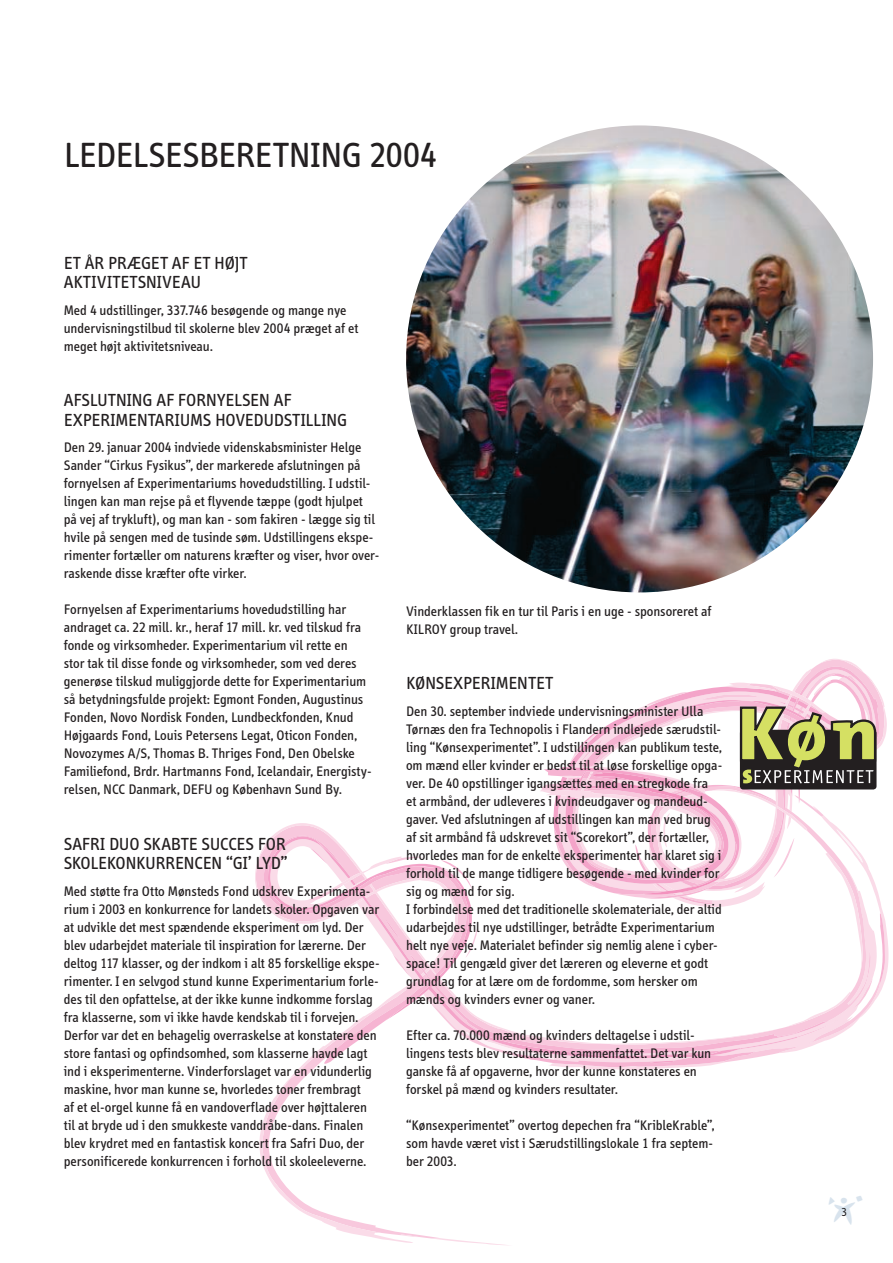
<style>
.page{position:relative;width:893px;height:1263px;background:#fff}
.page>*{position:absolute;margin:0;border:0;box-sizing:border-box;transform-origin:0 0}
.t1{font:39px "Experimentarium";color:#d8e3ed}
.t2{font:36px "Info";letter-spacing:-.01em;color:#231f20}
.t3{font:18px/19.5px "Info";letter-spacing:-.005em;color:#231f20}
.t4{font:14.25px/18px "Info";letter-spacing:.005em;color:#231f20}
.t5{font:12px "Info";color:#231f20}
</style>
<div class="page">
<svg style="left:479px;top:1243px;width:26px;height:2px"></svg>
<svg style="left:255px;top:823px;width:229px;height:420px"></svg>
<svg style="left:400px;top:1235px;width:19px;height:2px"></svg>
<svg style="left:301px;top:1066px;width:16px;height:15px"></svg>
<svg style="left:264px;top:835px;width:44px;height:229px"></svg>
<img style="left:406px;top:125px;width:467px;height:467px">
<svg style="left:308px;top:659px;width:579px;height:411px"></svg>
<h2 class="t2" style="left:64px;top:135px;width:374px">LEDELSESBERETNING 2004</h2>
<p class="t3" style="left:64px;top:253px;width:185px">ET ÅR PRÆGET AF ET HØJT<br>AKTIVITETSNIVEAU</p>
<p class="t4" style="left:64px;top:301px;width:296px">Med 4 udstillinger, 337.746 besøgende og mange nye undervisningstilbud til skolerne blev 2004 præget af et meget højt aktivitetsniveau.</p>
<p class="t3" style="left:64px;top:391px;width:285px">AFSLUTNING AF FORNYELSEN AF<br>EXPERIMENTARIUMS HOVEDUDSTILLING</p>
<p class="t4" style="left:64px;top:439px;width:317px">Den 29. januar 2004 indviede videnskabsminister Helge Sander “Cirkus Fysikus”, der markerede afslutningen på fornyelsen af Experimentariums hovedudstilling. I udstil&shy;lingen kan man rejse på et flyvende tæppe (godt hjulpet på vej af trykluft), og man kan - som fakiren - lægge sig til hvile på sengen med de tusinde søm. Udstillingens ekspe&shy;rimenter fortæller om naturens kræfter og viser, hvor over&shy;raskende disse kræfter ofte virker.</p>
<p class="t4" style="left:64px;top:601px;width:309px">Fornyelsen af Experimentariums hovedudstilling har andraget ca. 22 mill. kr., heraf 17 mill. kr. ved tilskud fra fonde og virksomheder. Experimentarium vil rette en stor tak til disse fonde og virksomheder, som ved deres generøse tilskud muliggjorde dette for Experimentarium så betydningsfulde projekt: Egmont Fonden, Augustinus Fonden, Novo Nordisk Fonden, Lundbeckfonden, Knud Højgaards Fond, Louis Petersens Legat, Oticon Fonden, Novozymes A/S, Thomas B. Thriges Fond, Den Obelske Familiefond, Brdr. Hartmanns Fond, Icelandair, Energisty&shy;relsen, NCC Danmark, DEFU og København Sund By.</p>
<p class="t3" style="left:64px;top:834px;width:225px">SAFRI DUO SKABTE SUCCES FOR<br>SKOLEKONKURRENCEN “GI’ LYD”</p>
<p class="t4" style="left:64px;top:882px;width:317px">Med støtte fra Otto Mønsteds Fond udskrev Experimenta&shy;rium i 2003 en konkurrence for landets skoler. Opgaven var at udvikle det mest spændende eksperiment om lyd. Der blev udarbejdet materiale til inspiration for lærerne. Der deltog 117 klasser, og der indkom i alt 85 forskellige ekspe&shy;rimenter. I en selvgod stund kunne Experimentarium forle&shy;des til den opfattelse, at der ikke kunne indkomme forslag fra klasserne, som vi ikke havde kendskab til i forvejen.<br>Derfor var det en behagelig overraskelse at konstatere den store fantasi og opfindsomhed, som klasserne havde lagt ind i eksperimenterne. Vinderforslaget var en vidunderlig maskine, hvor man kunne se, hvorledes toner frembragt<br>af et el-orgel kunne få en vandoverflade over højttaleren til at bryde ud i den smukkeste vanddråbe-dans. Finalen blev krydret med en fantastisk koncert fra Safri Duo, der personificerede konkurrencen i forhold til skoleeleverne.</p>
<p class="t4" style="left:406px;top:602px;width:307px">Vinderklassen fik en tur til Paris i en uge - sponsoreret af<br>KILROY group travel.</p>
<p class="t3" style="left:406px;top:674px;width:148px">KØNSEXPERIMENTET</p>
<p class="t4" style="left:406px;top:702px;width:318px">Den 30. september indviede undervisningsminister Ulla Tørnæs den fra Technopolis i Flandern indlejede særudstil&shy;ling “Kønsexperimentet”. I udstillingen kan publikum teste, om mænd eller kvinder er bedst til at løse forskellige opga&shy;ver. De 40 opstillinger igangsættes med en stregkode fra<br>et armbånd, der udleveres i kvindeudgaver og mandeud&shy;gaver. Ved afslutningen af udstillingen kan man ved brug af sit armbånd få udskrevet sit “Scorekort”, der fortæller, hvorledes man for de enkelte eksperimenter har klaret sig i forhold til de mange tidligere besøgende - med kvinder for sig og mænd for sig.<br>I forbindelse med det traditionelle skolemateriale, der altid udarbejdes til nye udstillinger, betrådte Experimentarium helt nye veje. Materialet befinder sig nemlig alene i cyber&shy;space! Til gengæld giver det læreren og eleverne et godt grundlag for at lære om de fordomme, som hersker om mænds og kvinders evner og vaner.</p>
<p class="t4" style="left:406px;top:1026px;width:307px">Efter ca. 70.000 mænd og kvinders deltagelse i udstil&shy;lingens tests blev resultaterne sammenfattet. Det var kun ganske få af opgaverne, hvor der kunne konstateres en forskel på mænd og kvinders resultater.</p>
<p class="t4" style="left:406px;top:1116px;width:310px;text-align:justify">“Kønsexperimentet” overtog depechen fra “KribleKrable”, som havde været vist i Særudstillingslokale 1 fra septem&shy;ber 2003.</p>
<h1 class="t1" style="left:829px;top:1188px;width:35px">¬</h1>
<p class="t5" style="left:841px;top:1205px;width:7px">3</p>
</div>
